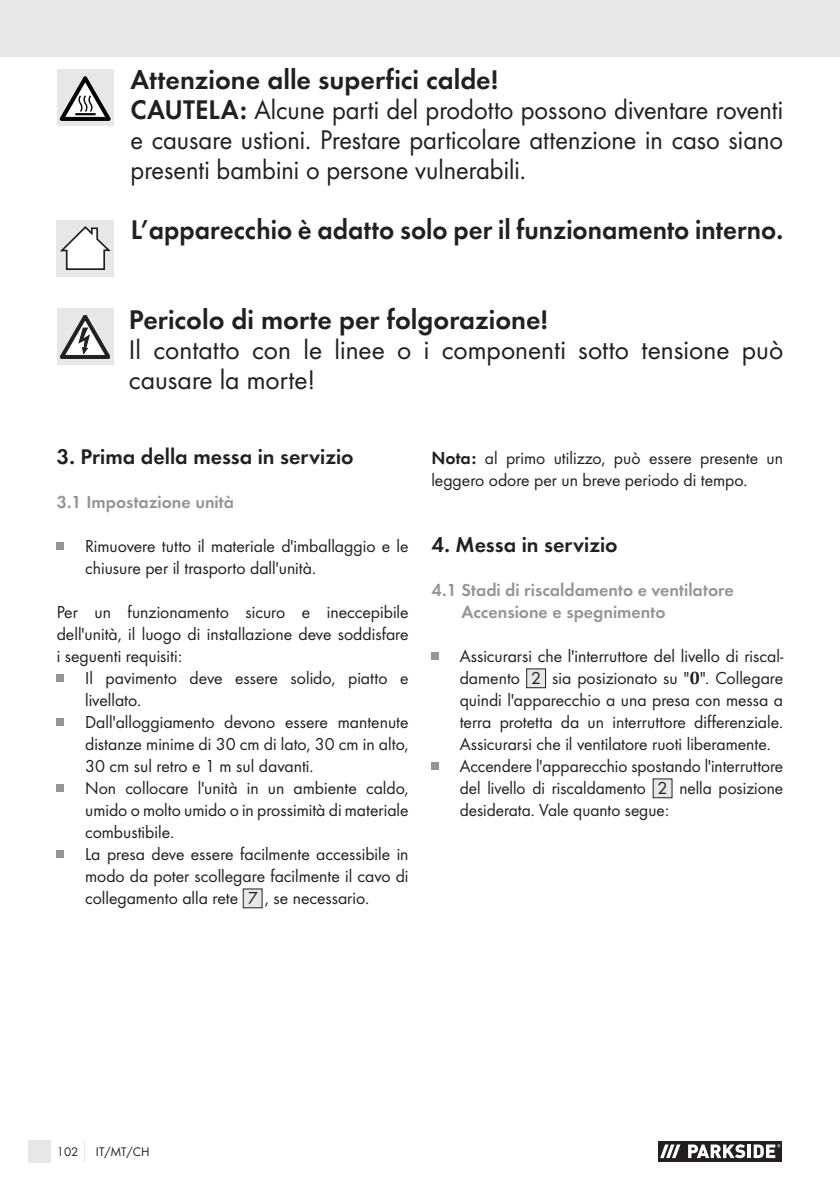
<style>
.page{position:relative;width:840px;height:1191px;background:#fff}
.page>*{position:absolute;margin:0;border:0;box-sizing:border-box;transform-origin:0 0}
.t1{font:28px/30px "Futura Pro";color:#231f20;scale:.96 1}
.t2{font:28px/30px "Futura Pro";color:#231f20}
.t3{font:600 28px "Futura Pro";color:#231f20;scale:.96 1}
.t4{font:600 28px "Futura Pro";color:#231f20}
.t5{font:600 22px "Futura Pro";color:#231f20}
.t6{font:18px/22px "Futura Pro";color:#231f20}
.t7{font:600 18px/22px "Futura Pro";color:#939598}
.t8{font:13px "Futura Pro";color:#231f20}
.s1{font-weight:600}
.s2{font-family:"Cambria";font-weight:700}
</style>
<div class="page">
<div style="left:0;top:0;width:839px;height:57px;background:#e6e7e9"></div>
<div style="left:28px;top:1140px;width:23px;height:22px;background:#e6e7e9"></div>
<svg style="left:84px;top:1140px;width:1px;height:22px"></svg>
<div style="left:656px;top:1140px;width:126px;height:22px;background:linear-gradient(to bottom,#231f20,#231f20)"></div>
<div style="left:658px;top:1141px;width:24px;height:20px;background:#231f20"></div>
<div style="left:683px;top:1141px;width:98px;height:20px;background:#231f20"></div>
<svg style="left:660px;top:1144px;width:20px;height:14px"></svg>
<svg style="left:688px;top:1144px;width:56px;height:14px"></svg>
<hr style="left:747px;top:1144px;width:3px;height:14px;background:#fff">
<svg style="left:753px;top:1144px;width:27px;height:14px"></svg>
<div style="left:57px;top:70px;width:56px;height:56px;background:#e6e7e9"></div>
<svg style="left:60px;top:77px;width:50px;height:43px"></svg>
<div style="left:57px;top:220px;width:57px;height:57px;background:#e6e7e9"></div>
<svg style="left:60px;top:226px;width:51px;height:44px"></svg>
<div style="left:57px;top:308px;width:56px;height:57px;background:#e6e7e9"></div>
<svg style="left:60px;top:315px;width:50px;height:43px"></svg>
<div style="left:57px;top:542px;width:7px;height:7px;background:#939598"></div>
<div style="left:57px;top:674px;width:7px;height:7px;background:#939598"></div>
<div style="left:57px;top:718px;width:7px;height:7px;background:#939598"></div>
<div style="left:57px;top:784px;width:7px;height:7px;background:#939598"></div>
<div style="left:57px;top:850px;width:7px;height:7px;background:#939598"></div>
<div style="left:243px;top:889px;width:19px;height:18px;background:#e6e7e9"></div>
<div style="left:431px;top:652px;width:7px;height:7px;background:#939598"></div>
<div style="left:526px;top:669px;width:19px;height:18px;background:#e6e7e9"></div>
<div style="left:526px;top:668px;width:19px;height:20px;border:1px solid #231f20"></div>
<div style="left:431px;top:762px;width:7px;height:7px;background:#939598"></div>
<div style="left:652px;top:779px;width:19px;height:18px;background:#e6e7e9"></div>
<h1 class="t1" style="left:130px;top:64px;width:681px"><span class="s1">Attenzione alle superfici calde!<br>CAUTELA:</span> Alcune parti del prodotto possono diventare roventi e causare ustioni. Prestare particolare attenzione in caso siano presenti bambini o persone vulnerabili.</h1>
<h1 class="t3" style="left:131px;top:209px;width:680px">L’apparecchio è adatto solo per il funzionamento interno.</h1>
<h1 class="t4" style="left:129px;top:299px;width:420px">Pericolo di morte per folgorazione!</h1>
<h1 class="t2" style="left:129px;top:334px;width:655px">Il contatto con le linee o i componenti sotto tensione può causare la morte!</h1>
<p class="t5" style="left:57px;top:441px;width:298px">3. Prima della messa in servizio</p>
<p class="t7" style="left:57px;top:490px;width:179px">3.1 Impostazione unità</p>
<p class="t6" style="left:85px;top:534px;width:325px">Rimuovere tutto il materiale d'imballaggio e le chiusure per il trasporto dall'unità.</p>
<p class="t6" style="left:57px;top:600px;width:353px;text-align:justify">Per un funzionamento sicuro e ineccepibile dell'unità, il luogo di installazione deve soddisfare i seguenti requisiti:</p>
<p class="t6" style="left:85px;top:666px;width:325px">Il pavimento deve essere solido, piatto e livellato.<br>Dall'alloggiamento devono essere mantenute distanze minime di 30 cm di lato, 30 cm in alto, 30 cm sul retro e 1 m sul davanti.<br>Non collocare l'unità in un ambiente caldo, umido o molto umido o in prossimità di materiale combustibile.<br>La presa deve essere facilmente accessibile in modo da poter scollegare facilmente il cavo di collegamento alla rete 7 , se necessario.</p>
<p class="t6" style="left:431px;top:446px;width:353px"><span class="s1">Nota:</span> al primo utilizzo, può essere presente un leggero odore per un breve periodo di tempo.</p>
<p class="t5" style="left:431px;top:529px;width:188px">4. Messa in servizio</p>
<p class="t7" style="left:461px;top:578px;width:274px;text-indent:-30px">4.1 Stadi di riscaldamento e ventilatore<br>Accensione e spegnimento</p>
<p class="t6" style="left:459px;top:644px;width:325px">Assicurarsi che l'interruttore del livello di riscal&shy;damento 2 sia posizionato su "<span class="s2">0</span>". Collegare quindi l'apparecchio a una presa con messa a terra protetta da un interruttore differenziale.<br>Assicurarsi che il ventilatore ruoti liberamente.<br>Accendere l'apparecchio spostando l'interruttore del livello di riscaldamento 2 nella posizione desiderata. Vale quanto segue:</p>
<p class="t8" style="left:57px;top:1142px;width:23px">102</p>
<p class="t8" style="left:96px;top:1142px;width:55px">IT/MT/CH</p>
</div>
